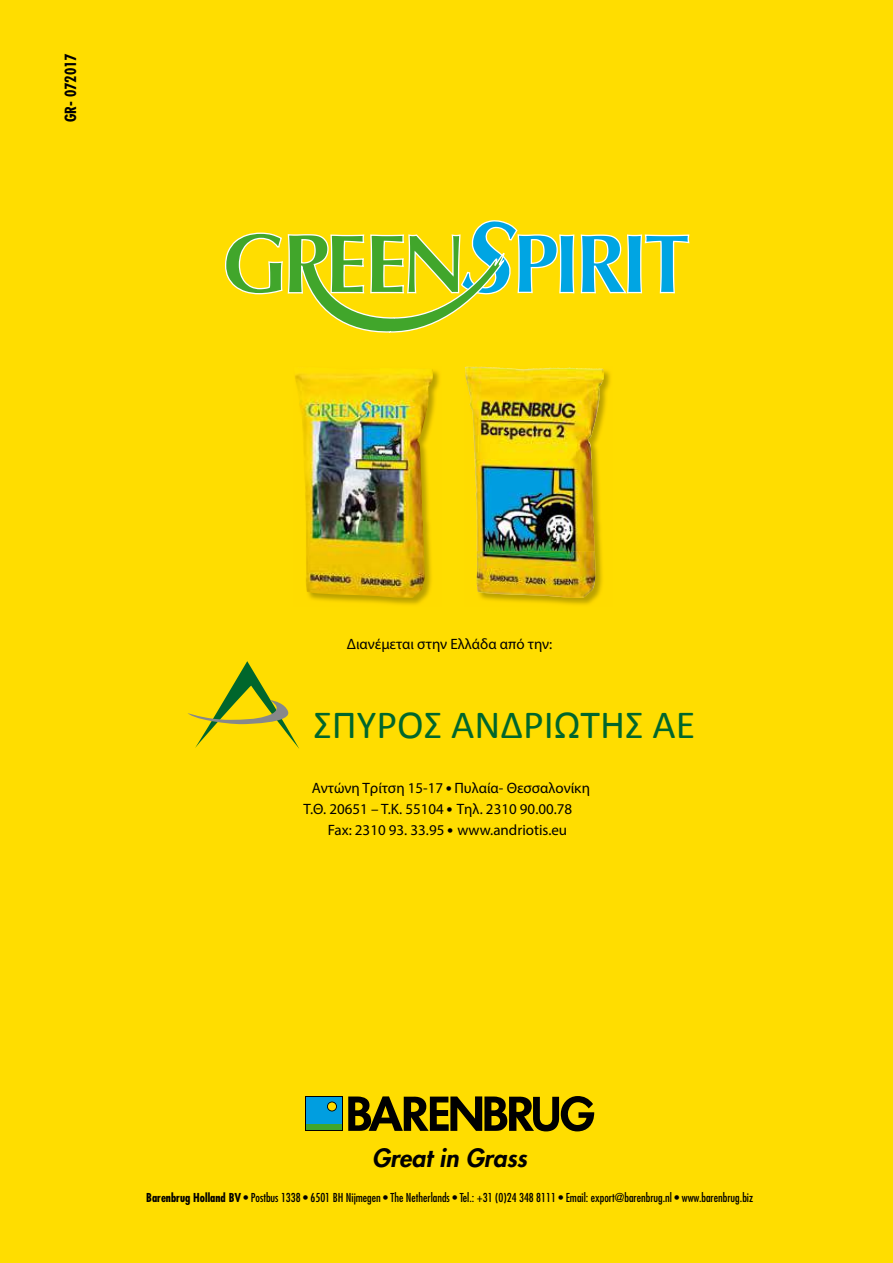
<style>
.page{position:relative;width:893px;height:1263px;background:#fd0}
.page>*{position:absolute;margin:0;border:0;box-sizing:border-box;transform-origin:0 0}
.t1{font:40.2px "Calibri";color:#00662c}
.t2{font:italic 800 24.6px "Futura Std";color:#000}
.t3{font:15px "Myriad Pro";color:#000}
.t4{font:700 condensed 15px "Futura Std";color:#000}
.t5{font:condensed 12px "Futura Std";color:#000}
.s1{font-family:"Futura Std";font-stretch:condensed;font-size:12px}
.s2{font-weight:700}
</style>
<div class="page">
<img style="left:311px;top:371px;width:128px;height:234px">
<img style="left:295px;top:369px;width:138px;height:229px">
<img style="left:464px;top:366px;width:146px;height:239px">
<img style="left:465px;top:367px;width:139px;height:92px">
<img style="left:475px;top:459px;width:120px;height:93px">
<img style="left:477px;top:551px;width:119px;height:47px">
<svg style="left:225px;top:220px;width:465px;height:113px"></svg>
<svg style="left:348px;top:1096px;width:246px;height:35px"></svg>
<svg style="left:305px;top:1096px;width:37px;height:35px"></svg>
<div style="left:306px;top:1097px;width:35px;height:27px;background:#009ee0"></div>
<div style="left:306px;top:1124px;width:35px;height:6px;background:#41a62b"></div>
<svg style="left:327px;top:1101px;width:10px;height:10px"></svg>
<div style="left:328px;top:1102px;width:8px;height:8px;background:#fd0;border-radius:50%"></div>
<svg style="left:188px;top:661px;width:111px;height:88px"></svg>
<p class="t4" style="left:61px;top:122px;width:70px;rotate:-90deg">GR- 072017</p>
<p class="t3" style="left:347px;top:635px;width:207px">Διανέμεται στην Ελλάδα από την:</p>
<h1 class="t1" style="left:313px;top:699px;width:384px">ΣΠΥΡΟΣ ΑΝΔΡΙΩΤΗΣ ΑΕ</h1>
<p class="t3" style="left:312px;top:778px;width:280px">Αντώνη Τρίτση 15-17 <span class="s1">•</span> Πυλαία- Θεσσαλονίκη</p>
<p class="t3" style="left:304px;top:799px;width:270px">Τ.Θ. 20651 – Τ.Κ. 55104 <span class="s1">•</span> Τηλ. 2310 90.00.78</p>
<p class="t3" style="left:328px;top:820px;width:241px">Fax: 2310 93. 33.95 <span class="s1">•</span> www.andriotis.eu</p>
<h2 class="t2" style="left:372px;top:1142px;width:156px">Great in Grass</h2>
<p class="t5" style="left:146px;top:1190px;width:608px"><span class="s2">Barenbrug Holland BV</span> • Postbus 1338 • 6501 BH Nijmegen • The Netherlands • Tel.: +31 (0)24 348 8111 • Email: export@barenbrug.nl • www.barenbrug.biz</p>
</div>
